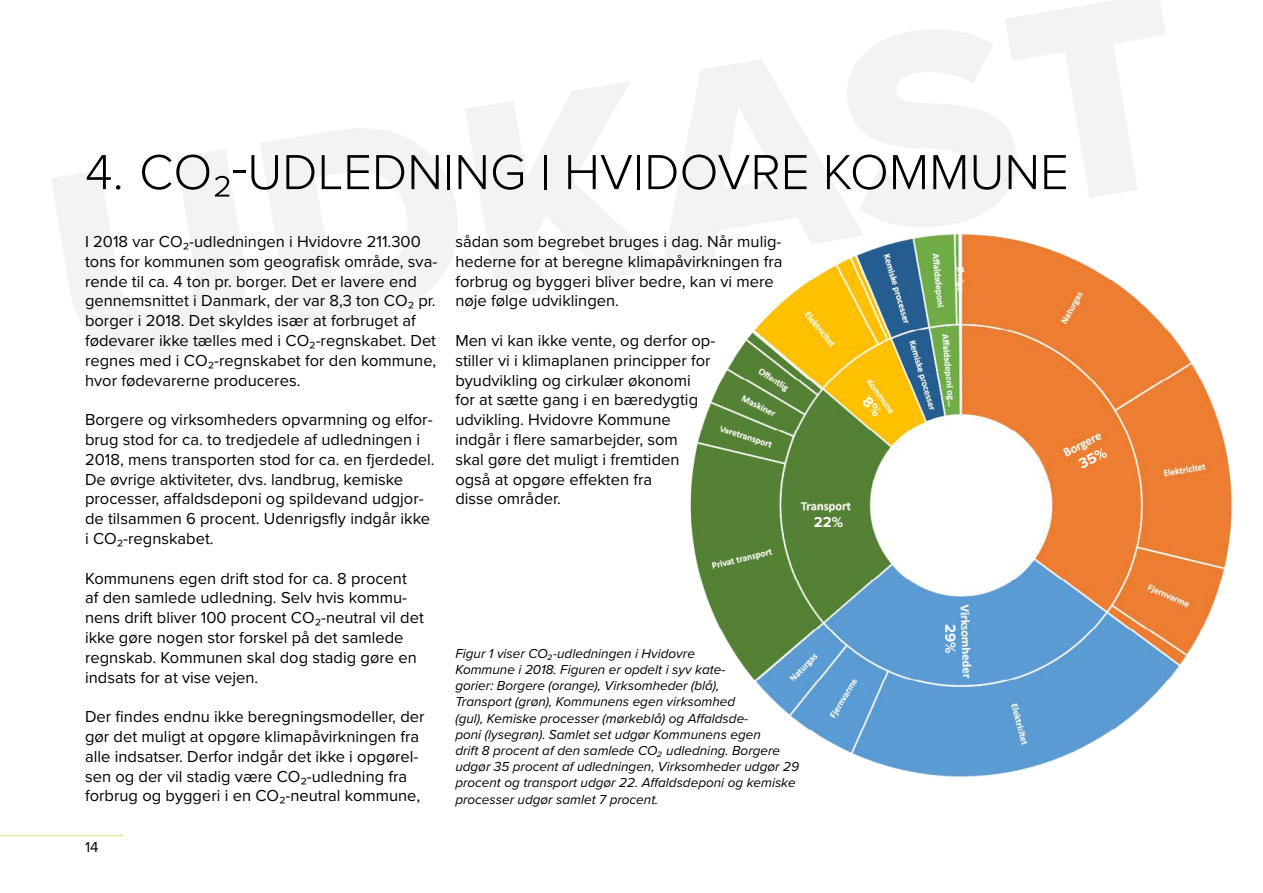
<style>
.page{position:relative;width:1263px;height:893px;background:#fff}
.page>*{position:absolute;margin:0;border:0;box-sizing:border-box;transform-origin:0 0}
.t1{font:286.5px "Proxima Nova Extrabld";color:#000}
.Rubrik_H2{font:300 51px "Proxima Nova";color:#000}
.Brød{font:16.5px/19.8px "Proxima Nova";color:#000}
.t2{font:700 15px "Proxima Nova";color:#fff}
.t3{font:15px "Proxima Nova";color:#000}
.t4{font:italic 13.5px/16.2px "Proxima Nova";color:#000}
</style>
<div class="page">
<hr style="left:0;top:835px;width:123px;height:1px;background:#e1e899">
<img style="left:689px;top:234px;width:544px;height:544px;border-radius:272px">
<svg style="left:861px;top:396px;width:21px;height:21px"></svg>
<svg style="left:1078px;top:447px;width:30px;height:22px"></svg>
<h1 class="t1" style="left:16px;top:60px;width:1148px;rotate:-9deg">UDKAST</h1>
<h2 class="Rubrik_H2" style="left:85px;top:134px;width:985px">4. CO₂-UDLEDNING I HVIDOVRE KOMMUNE</h2>
<p class="Brød" style="left:85px;top:231px;width:354px">I 2018 var CO₂-udledningen i Hvidovre 211.300 tons for kommunen som geografisk område, sva&shy;rende til ca. 4 ton pr. borger. Det er lavere end gennemsnittet i Danmark, der var 8,3 ton CO₂ pr. borger i 2018. Det skyldes især at forbruget af fødevarer ikke tælles med i CO₂-regnskabet. Det regnes med i CO₂-regnskabet for den kommune, hvor fødevarerne produceres.</p>
<p class="Brød" style="left:85px;top:409px;width:351px">Borgere og virksomheders opvarmning og elfor&shy;brug stod for ca. to tredjedele af udledningen i 2018, mens transporten stod for ca. en fjerdedel.<br>De øvrige aktiviteter, dvs. landbrug, kemiske processer, affaldsdeponi og spildevand udgjor&shy;de tilsammen 6 procent. Udenrigsfly indgår ikke i CO₂-regnskabet.</p>
<p class="Brød" style="left:85px;top:567px;width:340px">Kommunens egen drift stod for ca. 8 procent af den samlede udledning. Selv hvis kommu&shy;nens drift bliver 100 procent CO₂-neutral vil det ikke gøre nogen stor forskel på det samlede regnskab. Kommunen skal dog stadig gøre en indsats for at vise vejen.</p>
<p class="Brød" style="left:85px;top:706px;width:341px">Der findes endnu ikke beregningsmodeller, der gør det muligt at opgøre klimapåvirkningen fra alle indsatser. Derfor indgår det ikke i opgørel&shy;sen og der vil stadig være CO₂-udledning fra forbrug og byggeri i en CO₂-neutral kommune,</p>
<p class="Brød" style="left:455px;top:231px;width:329px">sådan som begrebet bruges i dag. Når mulig&shy;hederne for at beregne klimapåvirkningen fra forbrug og byggeri bliver bedre, kan vi mere nøje følge udviklingen.</p>
<p class="Brød" style="left:455px;top:330px;width:262px">Men vi kan ikke vente, og derfor op&shy;stiller vi i klimaplanen principper for byudvikling og cirkulær økonomi<br>for at sætte gang i en bæredygtig udvikling. Hvidovre Kommune indgår i flere samarbejder, som<br>skal gøre det muligt i fremtiden også at opgøre effekten fra<br>disse områder.</p>
<p class="t2" style="left:814px;top:511px;width:31px">22%</p>
<p class="t2" style="left:961px;top:624px;width:31px;rotate:90deg">29%</p>
<p class="t4" style="left:455px;top:645px;width:345px">Figur 1 viser CO₂-udledningen i Hvidovre<br>Kommune i 2018. Figuren er opdelt i syv kate-<br>gorier: Borgere (orange), Virksomheder (blå),<br>Transport (grøn), Kommunens egen virksomhed<br>(gul), Kemiske processer (mørkeblå) og Affaldsde-<br>poni (lysegrøn). Samlet set udgør Kommunens egen<br>drift 8 procent af den samlede CO₂ udledning. Borgere udgør 35 procent af udledningen, Virksomheder udgør 29 procent og transport udgør 22. Affaldsdeponi og kemiske processer udgør samlet 7 procent.</p>
<p class="t3" style="left:85px;top:835px;width:15px">14</p>
</div>
